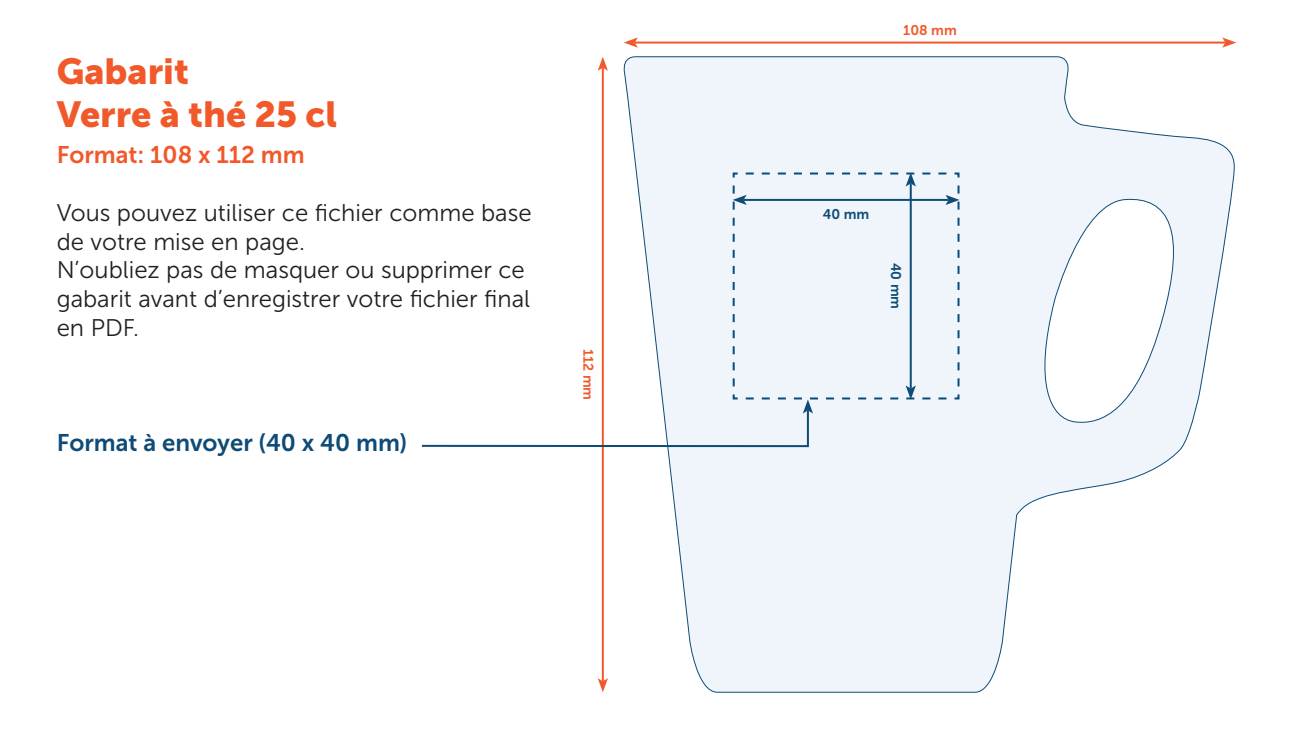
<style>
.page{position:relative;width:1293px;height:749px;background:#fff}
.page>*{position:absolute;margin:0;border:0;box-sizing:border-box;transform-origin:0 0}
.t1{font:36px/43.2px "Museo Sans 900";color:#f1592b}
.t2{font:24px/28.8px "Museo Sans 300";color:#231f20}
.t3{font:24px "Museo Sans 700";color:#0e4b76}
.t4{font:24px "Museo Sans 700";color:#f1592b}
.t5{font:14px "Museo Sans 700";color:#f1592b}
.t6{font:14px "Museo Sans 700";color:#0e4b76}
</style>
<div class="page">
<svg style="left:623px;top:56px;width:612px;height:637px"></svg>
<svg style="left:1033px;top:195px;width:154px;height:230px"></svg>
<hr style="left:602px;top:68px;width:2px;height:613px;background:#f1592b">
<svg style="left:598px;top:57px;width:10px;height:14px"></svg>
<svg style="left:598px;top:678px;width:10px;height:14px"></svg>
<hr style="left:635px;top:42px;width:590px;height:2px;background:#f1592b">
<svg style="left:624px;top:37px;width:14px;height:11px"></svg>
<svg style="left:1222px;top:37px;width:14px;height:11px"></svg>
<svg style="left:421px;top:172px;width:538px;height:276px"></svg>
<h1 class="t1" style="left:57px;top:49px;width:282px">Gabarit<br>Verre à thé 25 cl</h1>
<p class="t4" style="left:57px;top:141px;width:250px">Format: 108 x 112 mm</p>
<p class="t2" style="left:57px;top:198px;width:476px">Vous pouvez utiliser ce fichier comme base de votre mise en page.<br>N’oubliez pas de masquer ou supprimer ce gabarit avant d’enregistrer votre fichier final en PDF.</p>
<p class="t3" style="left:57px;top:429px;width:352px">Format à envoyer (40 x 40 mm)</p>
<p class="t5" style="left:596px;top:348px;width:53px;rotate:90deg">112 mm</p>
<p class="t5" style="left:903px;top:22px;width:55px">108 mm</p>
<p class="t6" style="left:823px;top:207px;width:48px">40 mm</p>
<p class="t6" style="left:904px;top:263px;width:48px;rotate:90deg">40 mm</p>
</div>
